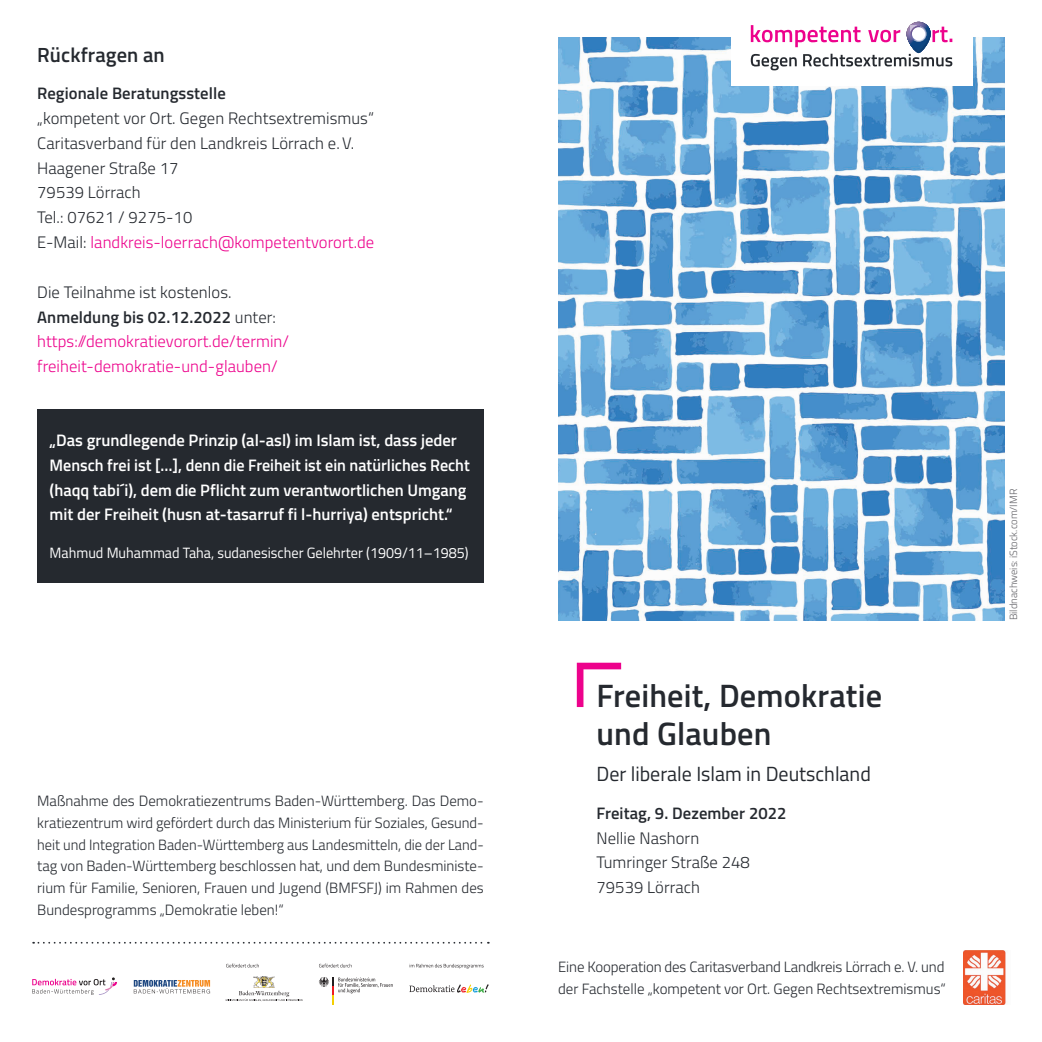
<style>
.page{position:relative;width:1042px;height:1042px;background:#fff}
.page>*{position:absolute;margin:0;border:0;box-sizing:border-box;transform-origin:0 0}
.t1{font:600 32.38px/37.8px "Titillium Web";letter-spacing:.005em;color:#25292f}
.t2{font:20.47px "Titillium Web";color:#25292f}
.t3{font:600 20.47px "Titillium Web";letter-spacing:.005em;color:#25292f}
.t4{font:300 16.62px/24.8px "Titillium Web";letter-spacing:.005em;color:#25292f}
.t5{font:600 16.62px/24.8px "Titillium Web";color:#fff}
.t6{font:300 16.62px/24.8px "Titillium Web";letter-spacing:.005em;color:#ed028c}
.t7{font:600 16.62px "Titillium Web";letter-spacing:.005em;color:#25292f}
.t8{font:300 14.88px/21.7px "Titillium Web";color:#25292f;text-align:justify}
.t9{font:14.88px "Titillium Web";color:#fff;scale:.96 1}
.t10{font:300 10.5px "Titillium Web";color:#65656a}
.s1{color:#ed028c}
.s2{color:#25292f}
.s3{font-weight:600;color:#25292f}
</style>
<div class="page">
<img style="left:558px;top:37px;width:447px;height:583px">
<svg style="left:33px;top:942px;width:456px;height:1px"></svg>
<div style="left:730px;top:6px;width:242px;height:80px;background:#fff"></div>
<svg style="left:751px;top:22px;width:201px;height:48px"></svg>
<svg style="left:134px;top:980px;width:76px;height:13px"></svg>
<svg style="left:319px;top:977px;width:74px;height:28px"></svg>
<svg style="left:409px;top:984px;width:80px;height:9px"></svg>
<img style="left:254px;top:977px;width:21px;height:11px">
<svg style="left:226px;top:990px;width:76px;height:11px"></svg>
<svg style="left:226px;top:963px;width:33px;height:4px"></svg>
<svg style="left:319px;top:963px;width:33px;height:4px"></svg>
<svg style="left:410px;top:964px;width:74px;height:4px"></svg>
<svg style="left:32px;top:977px;width:85px;height:18px"></svg>
<svg style="left:577px;top:663px;width:44px;height:44px"></svg>
<div style="left:37px;top:409px;width:447px;height:174px;background:#25292f"></div>
<img style="left:963px;top:950px;width:43px;height:55px">
<h2 class="t3" style="left:37px;top:39px;width:129px">Rückfragen an</h2>
<p class="t7" style="left:37px;top:81px;width:190px">Regionale Beratungsstelle</p>
<p class="t4" style="left:37px;top:105px;width:339px">„kompetent vor Ort. Gegen Rechtsextremismus“ Caritasverband für den Landkreis Lörrach e.V.<br>Haagener Straße 17<br>79539 Lörrach<br>Tel.: 07621 / 9275-10<br>E-Mail: <span class="s1">landkreis-loerrach@kompetentvorort.de</span></p>
<p class="t6" style="left:37px;top:279px;width:253px"><span class="s2">Die Teilnahme ist kostenlos.<br></span><span class="s3">Anmeldung bis 02.12.2022</span> <span class="s2">unter: </span>https://demokratievorort.de/termin/ freiheit-demokratie-und-glauben/</p>
<p class="t5" style="left:50px;top:427px;width:422px">„Das grundlegende Prinzip (al-asl) im Islam ist, dass jeder Mensch frei ist […], denn die Freiheit ist ein natürliches Recht (haqq tabi´i), dem die Pflicht zum verantwortlichen Umgang mit der Freiheit (husn at-tasarruf fi l-hurriya) entspricht.“</p>
<p class="t9" style="left:50px;top:541px;width:438px">Mahmud Muhammad Taha, sudanesischer Gelehrter (1909/11–1985)</p>
<p class="t8" style="left:37px;top:789px;width:448px">Maßnahme des Demokratiezentrums Baden-Württemberg. Das Demo&shy;kratiezentrum wird gefördert durch das Ministerium für Soziales, Gesund&shy;heit und Integration Baden-Württemberg aus Landesmitteln, die der Land&shy;tag von Baden-Württemberg beschlossen hat, und dem Bundesministe&shy;rium für Familie, Senioren, Frauen und Jugend (BMFSFJ) im Rahmen des Bundesprogramms „Demokratie leben!“</p>
<h1 class="t1" style="left:596px;top:675px;width:287px">Freiheit, Demokratie und Glauben</h1>
<h2 class="t2" style="left:596px;top:759px;width:276px">Der liberale Islam in Deutschland</h2>
<p class="t7" style="left:596px;top:800px;width:191px">Freitag, 9. Dezember 2022</p>
<p class="t4" style="left:596px;top:824px;width:155px">Nellie Nashorn<br>Tumringer Straße 248<br>79539 Lörrach</p>
<p class="t8" style="left:558px;top:955px;width:389px">Eine Kooperation des Caritasverband Landkreis Lörrach e. V. und der Fachstelle „kompetent vor Ort. Gegen Rechtsextremismus“</p>
<p class="t10" style="left:1006px;top:620px;width:133px;rotate:-90deg">Bildnachweis: iStock.com/IMR</p>
</div>
